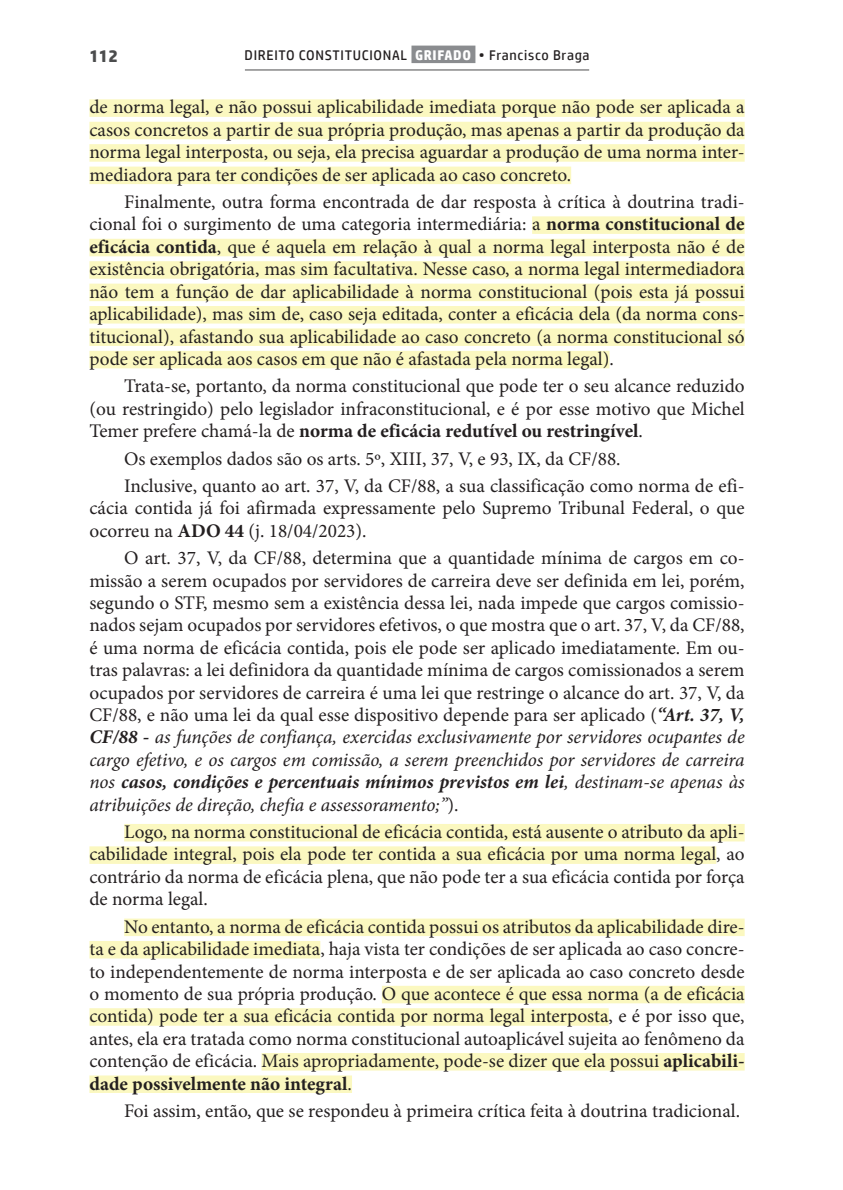
<style>
.page{position:relative;width:843px;height:1190px;background:#fff}
.page>*{position:absolute;margin:0;border:0;box-sizing:border-box;transform-origin:0 0}
.t1{font:19.25px/22.4px "Minion Pro";color:#231f20;text-align:justify}
.t2{font:700 17.5px "HP Simplified";color:#4b4c4d}
.t3{font:14px "HP Simplified";letter-spacing:.05em;color:#231f20}
.s1{font-weight:700;color:#fff}
.s2{font-weight:700}
.s3{font-weight:700;font-style:italic}
.s4{font-style:italic}
</style>
<div class="page">
<hr style="left:245px;top:69px;width:344px;height:1px;background:#4b4c4d">
<div style="left:411px;top:46px;width:64px;height:17px;background:#8a8c8f"></div>
<div style="left:89px;top:99px;width:655px;height:18px;background:#fbf8c0"></div>
<div style="left:89px;top:122px;width:655px;height:17px;background:#fbf8c0"></div>
<div style="left:89px;top:144px;width:655px;height:18px;background:#fbf8c0"></div>
<div style="left:89px;top:166px;width:482px;height:18px;background:#fbf8c0"></div>
<div style="left:532px;top:216px;width:212px;height:18px;background:#fbf8c0"></div>
<div style="left:89px;top:239px;width:655px;height:17px;background:#fbf8c0"></div>
<div style="left:89px;top:261px;width:655px;height:18px;background:#fbf8c0"></div>
<div style="left:89px;top:283px;width:655px;height:18px;background:#fbf8c0"></div>
<div style="left:89px;top:306px;width:655px;height:17px;background:#fbf8c0"></div>
<div style="left:89px;top:328px;width:655px;height:18px;background:#fbf8c0"></div>
<div style="left:89px;top:351px;width:520px;height:17px;background:#fbf8c0"></div>
<div style="left:124px;top:823px;width:620px;height:18px;background:#fbf8c0"></div>
<div style="left:89px;top:846px;width:627px;height:17px;background:#fbf8c0"></div>
<div style="left:124px;top:918px;width:620px;height:18px;background:#fbf8c0"></div>
<div style="left:89px;top:940px;width:231px;height:18px;background:#fbf8c0"></div>
<div style="left:382px;top:985px;width:362px;height:18px;background:#fbf8c0"></div>
<div style="left:89px;top:1008px;width:519px;height:17px;background:#fbf8c0"></div>
<div style="left:261px;top:1052px;width:483px;height:18px;background:#fbf8c0"></div>
<div style="left:89px;top:1075px;width:263px;height:17px;background:#fbf8c0"></div>
<p class="t2" style="left:89px;top:46px;width:30px">112</p>
<p class="t3" style="left:244px;top:47px;width:346px">DIREITO CONSTITUCIONAL <span class="s1">GRIFADO</span> • Francisco Braga</p>
<p class="t1" style="left:89px;top:96px;width:656px">de norma legal, e não possui aplicabilidade imediata porque não pode ser aplicada a casos concretos a partir de sua própria produção, mas apenas a partir da produção da norma legal interposta, ou seja, ela precisa aguardar a produção de uma norma inter&shy;mediadora para ter condições de ser aplicada ao caso concreto.</p>
<p class="t1" style="left:89px;top:191px;width:656px;text-indent:35px">Finalmente, outra forma encontrada de dar resposta à crítica à doutrina tradi&shy;cional foi o surgimento de uma categoria intermediária: a <span class="s2">norma constitucional de eficácia contida</span>, que é aquela em relação à qual a norma legal interposta não é de existência obrigatória, mas sim facultativa. Nesse caso, a norma legal intermediadora não tem a função de dar aplicabilidade à norma constitucional (pois esta já possui aplicabilidade), mas sim de, caso seja editada, conter a eficácia dela (da norma cons&shy;titucional), afastando sua aplicabilidade ao caso concreto (a norma constitucional só pode ser aplicada aos casos em que não é afastada pela norma legal).</p>
<p class="t1" style="left:89px;top:375px;width:656px;text-indent:35px">Trata-se, portanto, da norma constitucional que pode ter o seu alcance reduzido (ou restringido) pelo legislador infraconstitucional, e é por esse motivo que Michel Temer prefere chamá-la de <span class="s2">norma de eficácia redutível ou restringível</span>.</p>
<p class="t1" style="left:124px;top:445px;width:621px;line-height:27.3px">Os exemplos dados são os arts. 5º, XIII, 37, V, e 93, IX, da CF/88.<br>Inclusive, quanto ao art. 37, V, da CF/88, a sua classificação como norma de efi-</p>
<p class="t1" style="left:89px;top:497px;width:656px">cácia contida já foi afirmada expressamente pelo Supremo Tribunal Federal, o que ocorreu na <span class="s2">ADO 44</span> (j. 18/04/2023).</p>
<p class="t1" style="left:89px;top:547px;width:656px;text-indent:35px">O art. 37, V, da CF/88, determina que a quantidade mínima de cargos em co&shy;missão a serem ocupados por servidores de carreira deve ser definida em lei, porém, segundo o STF, mesmo sem a existência dessa lei, nada impede que cargos comissio&shy;nados sejam ocupados por servidores efetivos, o que mostra que o art. 37, V, da CF/88, é uma norma de eficácia contida, pois ele pode ser aplicado imediatamente. Em ou&shy;tras palavras: a lei definidora da quantidade mínima de cargos comissionados a serem ocupados por servidores de carreira é uma lei que restringe o alcance do art. 37, V, da CF/88, e não uma lei da qual esse dispositivo depende para ser aplicado (<span class="s3">“Art. 37, V, CF/88 -</span> <span class="s4">as funções de confiança, exercidas exclusivamente por servidores ocupantes de cargo efetivo, e os cargos em comissão, a serem preenchidos por servidores de carreira nos</span> <span class="s3">casos, condições e percentuais mínimos previstos em lei</span><span class="s4">, destinam-se apenas às atribuições de direção, chefia e assessoramento;”</span>).</p>
<p class="t1" style="left:89px;top:820px;width:656px;text-indent:35px">Logo, na norma constitucional de eficácia contida, está ausente o atributo da apli&shy;cabilidade integral, pois ela pode ter contida a sua eficácia por uma norma legal, ao contrário da norma de eficácia plena, que não pode ter a sua eficácia contida por força de norma legal.</p>
<p class="t1" style="left:89px;top:915px;width:656px;text-indent:35px">No entanto, a norma de eficácia contida possui os atributos da aplicabilidade dire&shy;ta e da aplicabilidade imediata, haja vista ter condições de ser aplicada ao caso concre&shy;to independentemente de norma interposta e de ser aplicada ao caso concreto desde o momento de sua própria produção. O que acontece é que essa norma (a de eficácia contida) pode ter a sua eficácia contida por norma legal interposta, e é por isso que, antes, ela era tratada como norma constitucional autoaplicável sujeita ao fenômeno da contenção de eficácia. Mais apropriadamente, pode-se dizer que ela possui <span class="s2">aplicabili&shy;dade possivelmente não integral</span>.</p>
<p class="t1" style="left:124px;top:1099px;width:617px">Foi assim, então, que se respondeu à primeira crítica feita à doutrina tradicional.</p>
</div>
